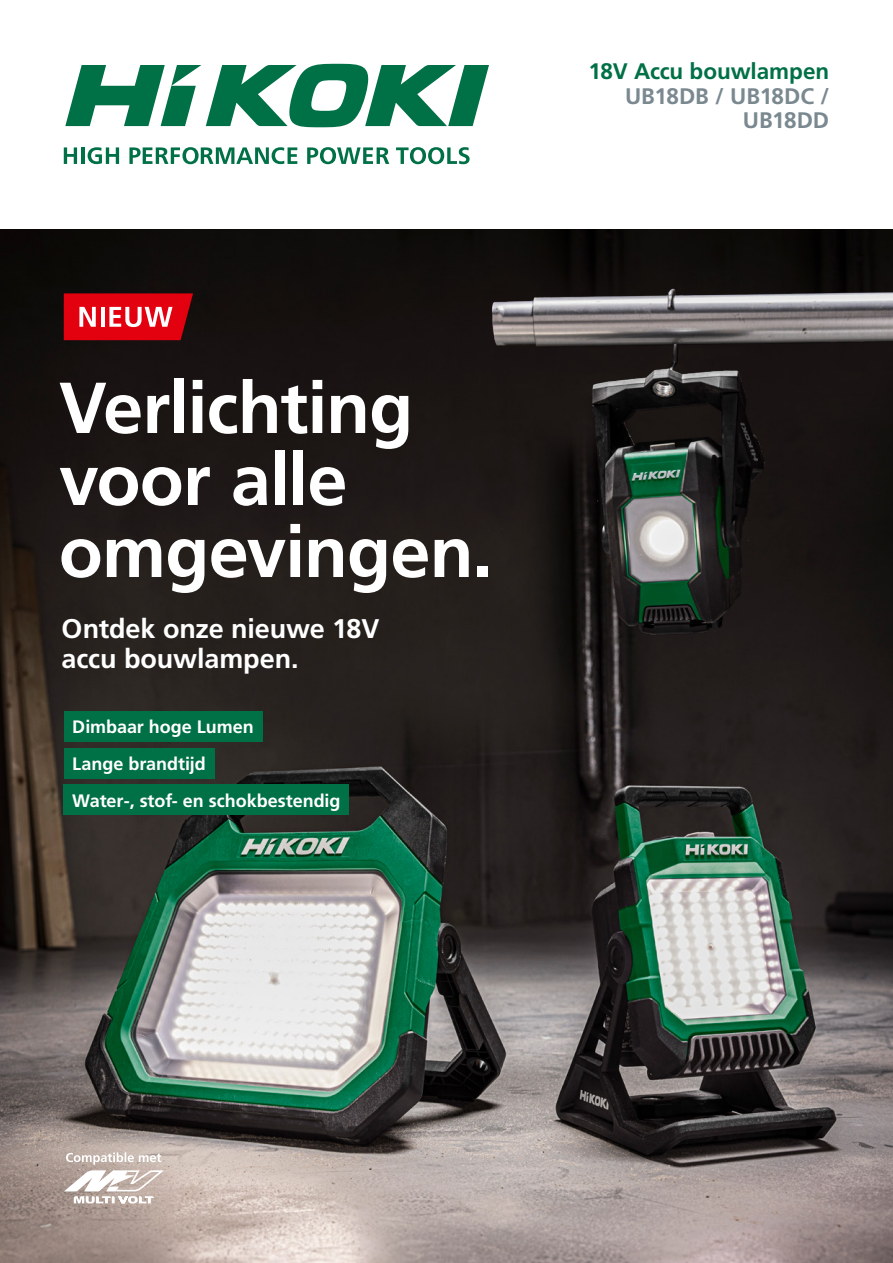
<style>
.page{position:relative;width:893px;height:1263px;background:#fff}
.page>*{position:absolute;margin:0;border:0;box-sizing:border-box;transform-origin:0 0}
.t1{font:700 72px/72px "Frutiger LT Std";letter-spacing:-.015em;color:#fff}
.t2{font:700 27px/30px "Frutiger LT Std";letter-spacing:-.005em;color:#fff}
.t3{font:700 22.5px/24px "Frutiger LT Std";letter-spacing:-.005em;color:#7a8890;text-align:right}
.t4{font:700 22.5px "Frutiger LT Std";letter-spacing:-.005em;color:#007046}
.t5{font:700 18px/36.9px "Frutiger LT Std";color:#fff}
</style>
<div class="page">
<img style="left:0;top:230px;width:893px;height:1033px">
<img style="left:289px;top:230px;width:604px;height:637px">
<svg style="left:64px;top:147px;width:13px;height:17px"></svg>
<hr style="left:81px;top:147px;width:4px;height:17px;background:#007046">
<svg style="left:88px;top:147px;width:31px;height:17px"></svg>
<svg style="left:129px;top:147px;width:168px;height:17px"></svg>
<svg style="left:307px;top:147px;width:82px;height:17px"></svg>
<svg style="left:396px;top:147px;width:74px;height:17px"></svg>
<svg style="left:65px;top:64px;width:424px;height:63px"></svg>
<div style="left:64px;top:748px;width:150px;height:30px;background:#007046"></div>
<div style="left:64px;top:785px;width:285px;height:30px;background:#007046"></div>
<div style="left:64px;top:711px;width:198px;height:30px;background:#007046"></div>
<svg style="left:64px;top:1152px;width:100px;height:51px"></svg>
<svg style="left:64px;top:293px;width:129px;height:47px;background:#db2632"></svg>
<h1 class="t1" style="left:59px;top:372px;width:435px">Verlichting voor alle omgevingen.</h1>
<h2 class="t2" style="left:62px;top:614px;width:319px">Ontdek onze nieuwe 18V accu bouwlampen.</h2>
<p class="t5" style="left:72px;top:708px;width:183px">Dimbaar hoge Lumen</p>
<p class="t5" style="left:72px;top:745px;width:270px">Lange brandtijd<br>Water-, stof- en schokbestendig</p>
<p class="t4" style="left:588px;top:58px;width:242px">18V Accu bouwlampen</p>
<p class="t3" style="left:625px;top:84px;width:206px">UB18DB / UB18DC /<br>UB18DD</p>
</div>
